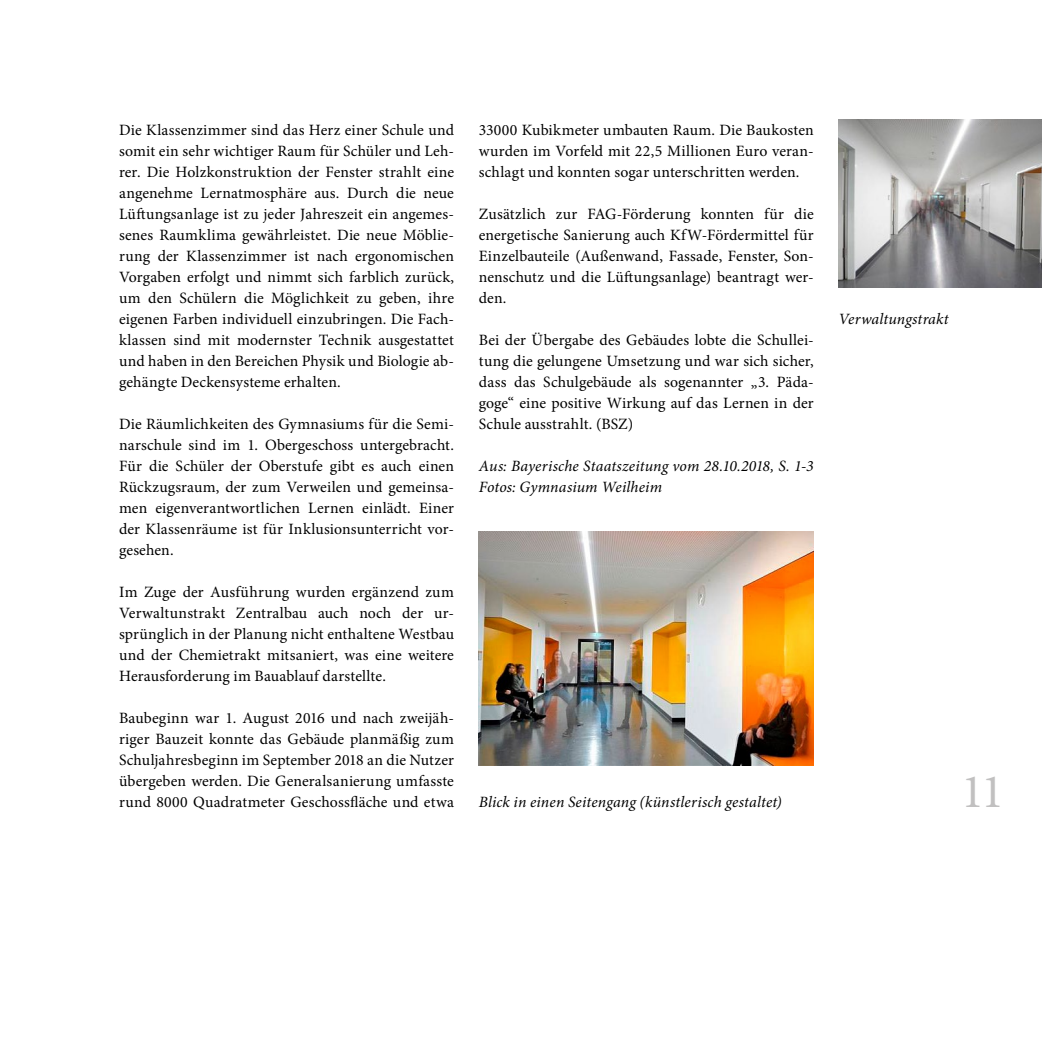
<style>
.page{position:relative;width:1042px;height:1042px;background:#fff}
.page>*{position:absolute;margin:0;border:0;box-sizing:border-box;transform-origin:0 0}
.t1{font:48.12px "Minion Pro";color:#c1c0c0}
.t2{font:15.75px/21px "Minion Pro";letter-spacing:.01em;color:#000;text-align:justify}
.t3{font:italic 15.75px/21px "Minion Pro";letter-spacing:.01em;color:#000}
</style>
<div class="page">
<img style="left:838px;top:119px;width:204px;height:168px">
<img style="left:479px;top:531px;width:335px;height:234px">
<p class="t2" style="left:119px;top:119px;width:336px">Die Klassenzimmer sind das Herz einer Schule und somit ein sehr wichtiger Raum für Schüler und Leh&shy;rer. Die Holzkonstruktion der Fenster strahlt eine angenehme Lernatmosphäre aus. Durch die neue Lüftungsanlage ist zu jeder Jahreszeit ein angemes&shy;senes Raumklima gewährleistet. Die neue Möblie&shy;rung der Klassenzimmer ist nach ergonomischen Vorgaben erfolgt und nimmt sich farblich zurück, um den Schülern die Möglichkeit zu geben, ihre eigenen Farben individuell einzubringen. Die Fach&shy;klassen sind mit modernster Technik ausgestattet und haben in den Bereichen Physik und Biologie ab&shy;gehängte Deckensysteme erhalten.</p>
<p class="t2" style="left:119px;top:413px;width:336px">Die Räumlichkeiten des Gymnasiums für die Semi&shy;narschule sind im 1. Obergeschoss untergebracht.<br>Für die Schüler der Oberstufe gibt es auch einen Rückzugsraum, der zum Verweilen und gemeinsa&shy;men eigenverantwortlichen Lernen einlädt. Einer der Klassenräume ist für Inklusionsunterricht vor&shy;gesehen.</p>
<p class="t2" style="left:119px;top:581px;width:336px">Im Zuge der Ausführung wurden ergänzend zum Verwaltunstrakt Zentralbau auch noch der ur&shy;sprünglich in der Planung nicht enthaltene Westbau und der Chemietrakt mitsaniert, was eine weitere Herausforderung im Bauablauf darstellte.</p>
<p class="t2" style="left:119px;top:707px;width:336px">Baubeginn war 1. August 2016 und nach zweijäh&shy;riger Bauzeit konnte das Gebäude planmäßig zum Schuljahresbeginn im September 2018 an die Nutzer übergeben werden. Die Generalsanierung umfasste rund 8000 Quadratmeter Geschossfläche und etwa</p>
<p class="t2" style="left:479px;top:119px;width:336px">33000 Kubikmeter umbauten Raum. Die Baukosten wurden im Vorfeld mit 22,5 Millionen Euro veran&shy;schlagt und konnten sogar unterschritten werden.</p>
<p class="t2" style="left:479px;top:203px;width:336px">Zusätzlich zur FAG-Förderung konnten für die energetische Sanierung auch KfW-Fördermittel für Einzelbauteile (Außenwand, Fassade, Fenster, Son&shy;nenschutz und die Lüftungsanlage) beantragt wer&shy;den.</p>
<p class="t2" style="left:479px;top:329px;width:336px">Bei der Übergabe des Gebäudes lobte die Schullei&shy;tung die gelungene Umsetzung und war sich sicher, dass das Schulgebäude als sogenannter „3. Päda&shy;goge“ eine positive Wirkung auf das Lernen in der Schule ausstrahlt. (BSZ)</p>
<p class="t3" style="left:479px;top:455px;width:336px">Aus: Bayerische Staatszeitung vom 28.10.2018, S. 1-3<br>Fotos: Gymnasium Weilheim</p>
<p class="t3" style="left:479px;top:791px;width:304px">Blick in einen Seitengang (künstlerisch gestaltet)</p>
<p class="t3" style="left:838px;top:308px;width:112px">Verwaltungstrakt</p>
<h1 class="t1" style="left:961px;top:759px;width:44px">11</h1>
</div>
